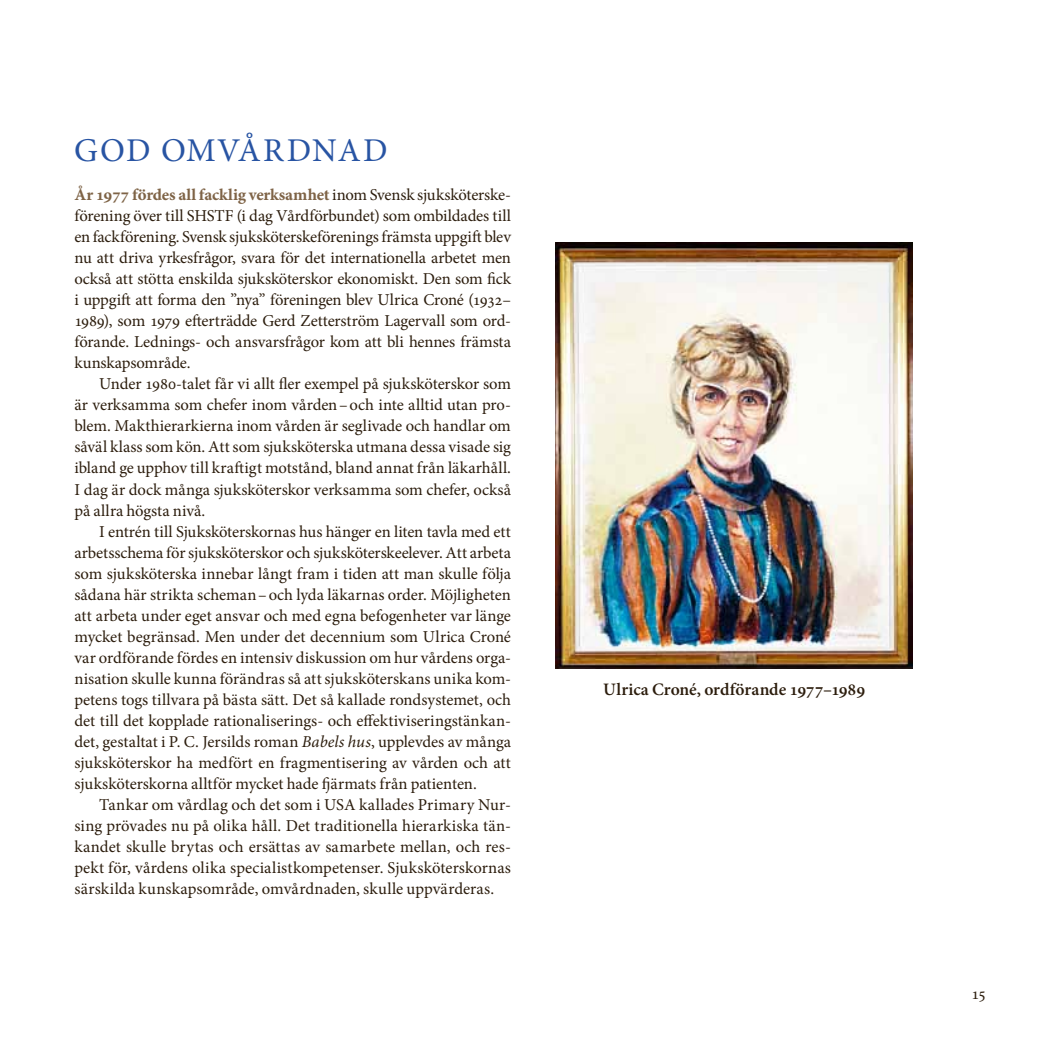
<style>
.page{position:relative;width:1042px;height:1042px;background:#fff}
.page>*{position:absolute;margin:0;border:0;box-sizing:border-box;transform-origin:0 0}
.t1{font:33.25px "Minion Pro";color:#2854a3}
.t2{font:600 17.5px "Minion Pro";letter-spacing:-.005em;color:#2c1d0d}
.t3{font:16.62px/21px "Minion Pro";color:#2c1d0d;text-align:justify}
.t4{font:16.62px "Minion Pro Bold Capt";letter-spacing:-.01em;color:#7e6346}
.s1{font-family:"Minion Pro";color:#2c1d0d}
.s2{font-style:italic}
</style>
<div class="page">
<img style="left:556px;top:242px;width:357px;height:426px">
<h1 class="t1" style="left:74px;top:128px;width:26px">god</h1>
<h1 class="t1" style="left:161px;top:128px;width:26px">omvårdnad</h1>
<p class="t4" style="left:74px;top:185px;width:436px">År 1977 fördes all facklig verksamhet <span class="s1">inom Svensk sjuksköterske-</span></p>
<p class="t3" style="left:74px;top:206px;width:438px">förening över till SHSTF (i dag Vårdförbundet) som ombildades till en fackförening. Svensk sjuksköterskeförenings främsta uppgift blev nu att driva yrkesfrågor, svara för det internationella arbetet men också att stötta enskilda sjuksköterskor ekonomiskt. Den som fick i uppgift att forma den ”nya” föreningen blev Ulrica Croné (1932– 1989), som 1979 efterträdde Gerd Zetterström Lagervall som ord&shy;förande. Lednings- och ansvarsfrågor kom att bli hennes främsta kunskapsområde.</p>
<p class="t3" style="left:74px;top:374px;width:438px;text-indent:25px">Under 1980-talet får vi allt fler exempel på sjuksköterskor som är verksamma som chefer inom vården–och inte alltid utan pro&shy;blem. Makthierarkierna inom vården är seglivade och handlar om såväl klass som kön. Att som sjuksköterska utmana dessa visade sig ibland ge upphov till kraftigt motstånd, bland annat från läkarhåll.<br>I dag är dock många sjuksköterskor verksamma som chefer, också på allra högsta nivå.</p>
<p class="t3" style="left:74px;top:521px;width:438px;text-indent:25px">I entrén till Sjuksköterskornas hus hänger en liten tavla med ett arbetsschema för sjuksköterskor och sjuksköterskeelever. Att arbeta som sjuksköterska innebar långt fram i tiden att man skulle följa sådana här strikta scheman–och lyda läkarnas order. Möjligheten att arbeta under eget ansvar och med egna befogenheter var länge mycket begränsad. Men under det decennium som Ulrica Croné var ordförande fördes en intensiv diskussion om hur vårdens orga&shy;nisation skulle kunna förändras så att sjuksköterskans unika kom&shy;petens togs tillvara på bästa sätt. Det så kallade rondsystemet, och det till det kopplade rationaliserings- och effektiviseringstänkan&shy;det, gestaltat i P. C. Jersilds roman <span class="s2">Babels hus</span>, upplevdes av många sjuksköterskor ha medfört en fragmentisering av vården och att sjuksköterskorna alltför mycket hade fjärmats från patienten.</p>
<p class="t3" style="left:74px;top:794px;width:438px;text-indent:25px">Tankar om vårdlag och det som i USA kallades Primary Nur&shy;sing prövades nu på olika håll. Det traditionella hierarkiska tän&shy;kandet skulle brytas och ersättas av samarbete mellan, och res&shy;pekt för, vårdens olika specialistkompetenser. Sjuksköterskornas särskilda kunskapsområde, omvårdnaden, skulle uppvärderas.</p>
<p class="t2" style="left:603px;top:678px;width:263px">Ulrica Croné, ordförande 1977–1989</p>
<p class="t3" style="left:971px;top:983px;width:16px">15</p>
</div>
